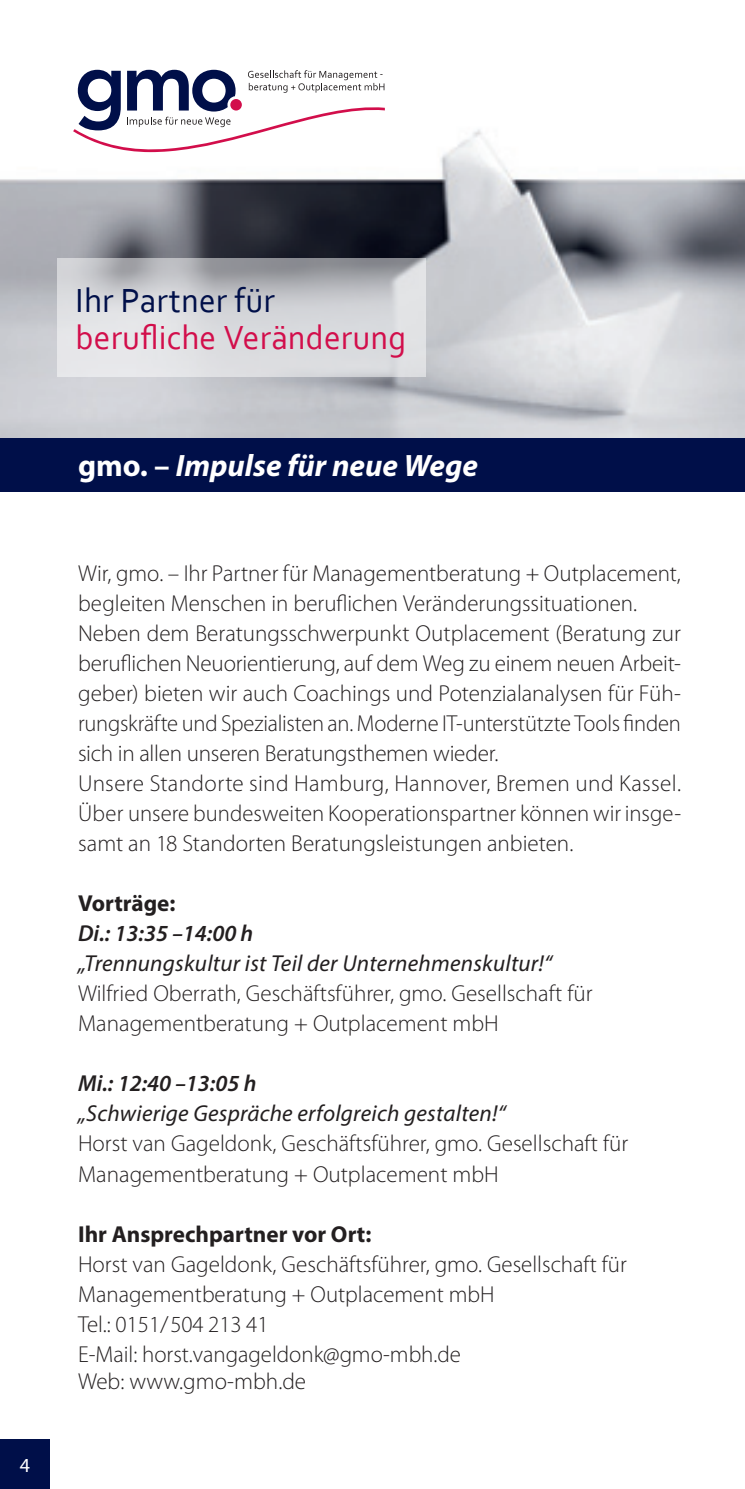
<style>
.page{position:relative;width:745px;height:1489px;background:#fff}
.page>*{position:absolute;margin:0;border:0;box-sizing:border-box;transform-origin:0 0}
.t1{font:35px/37.5px "Corbel";letter-spacing:.005em;color:#d20e4b;scale:.96 1}
.t2{font:italic 700 31px "Myriad Pro";color:#fff}
.t3{font:300 23px/30px "Myriad Pro";color:#231f20}
.t4{font:italic 23px/30px "Myriad Pro";letter-spacing:.01em;color:#231f20}
.t5{font:700 23px "Myriad Pro";color:#231f20}
.t6{font:italic 600 23px "Myriad Pro";color:#231f20}
.t7{font:20px "Myriad Pro";color:#fff}
.t8{font:10.5px "Corbel";color:#231f20}
.s1{color:#000f49}
.s2{font-style:normal}
.s3{font-weight:600}
</style>
<div class="page">
<img style="left:0;top:90px;width:744px;height:348px">
<div style="left:0;top:438px;width:744px;height:53px;background:#000f49"></div>
<svg style="left:73px;top:70px;width:311px;height:82px"></svg>
<svg style="left:57px;top:258px;width:369px;height:119px;background:#ced0d3"></svg>
<div style="left:0;top:1439px;width:50px;height:49px;background:#000f49"></div>
<p class="t8" style="left:380px;top:67px;width:5px">-</p>
<p class="t7" style="left:20px;top:1452px;width:12px">4</p>
<p class="t1" style="left:75px;top:281px;width:346px"><span class="s1">Ihr Partner für </span>berufliche Veränderung</p>
<p class="t2" style="left:78px;top:445px;width:401px"><span class="s2">gmo. –</span> Impulse für neue Wege</p>
<p class="t3" style="left:78px;top:558px;width:604px">Wir, gmo. – Ihr Partner für Managementberatung + Outplacement, begleiten Menschen in beruflichen Veränderungssituationen.</p>
<p class="t3" style="left:78px;top:618px;width:604px;text-align:justify">Neben dem Beratungsschwerpunkt Outplacement (Beratung zur beruflichen Neuorientierung, auf dem Weg zu einem neuen Arbeit&shy;geber) bieten wir auch Coachings und Potenzialanalysen für Füh&shy;rungskräfte und Spezialisten an. Moderne IT-unterstützte Tools finden sich in allen unseren Beratungsthemen wieder.</p>
<p class="t3" style="left:78px;top:768px;width:604px;text-align:justify">Unsere Standorte sind Hamburg, Hannover, Bremen und Kassel.<br>Über unsere bundesweiten Kooperationspartner können wir insge&shy;samt an 18 Standorten Beratungsleistungen anbieten.</p>
<p class="t5" style="left:78px;top:888px;width:99px">Vorträge:</p>
<p class="t6" style="left:78px;top:919px;width:177px">Di.: 13:35 –14:00 h</p>
<p class="t4" style="left:78px;top:948px;width:475px">„Trennungskultur ist Teil der Unternehmenskultur!“</p>
<p class="t3" style="left:78px;top:978px;width:515px">Wilfried Oberrath, Geschäftsführer, gmo. Gesellschaft für<br>Managementberatung + Outplacement mbH</p>
<p class="t4" style="left:78px;top:1068px;width:429px"><span class="s3">Mi.: 12:40 –13:05 h<br></span>„Schwierige Gespräche erfolgreich gestalten!“</p>
<p class="t3" style="left:78px;top:1128px;width:551px">Horst van Gageldonk, Geschäftsführer, gmo. Gesellschaft für<br>Managementberatung + Outplacement mbH</p>
<p class="t5" style="left:78px;top:1218px;width:295px">Ihr Ansprechpartner vor Ort:</p>
<p class="t3" style="left:78px;top:1248px;width:550px">Horst van Gageldonk, Geschäftsführer, gmo. Gesellschaft für<br>Managementberatung + Outplacement mbH</p>
<p class="t3" style="left:78px;top:1308px;width:192px">Tel.: 0151 / 504 213 41</p>
<p class="t3" style="left:78px;top:1338px;width:384px">E-Mail: horst.vangageldonk@gmo-mbh.de</p>
<p class="t3" style="left:78px;top:1366px;width:229px">Web: www.gmo-mbh.de</p>
</div>
